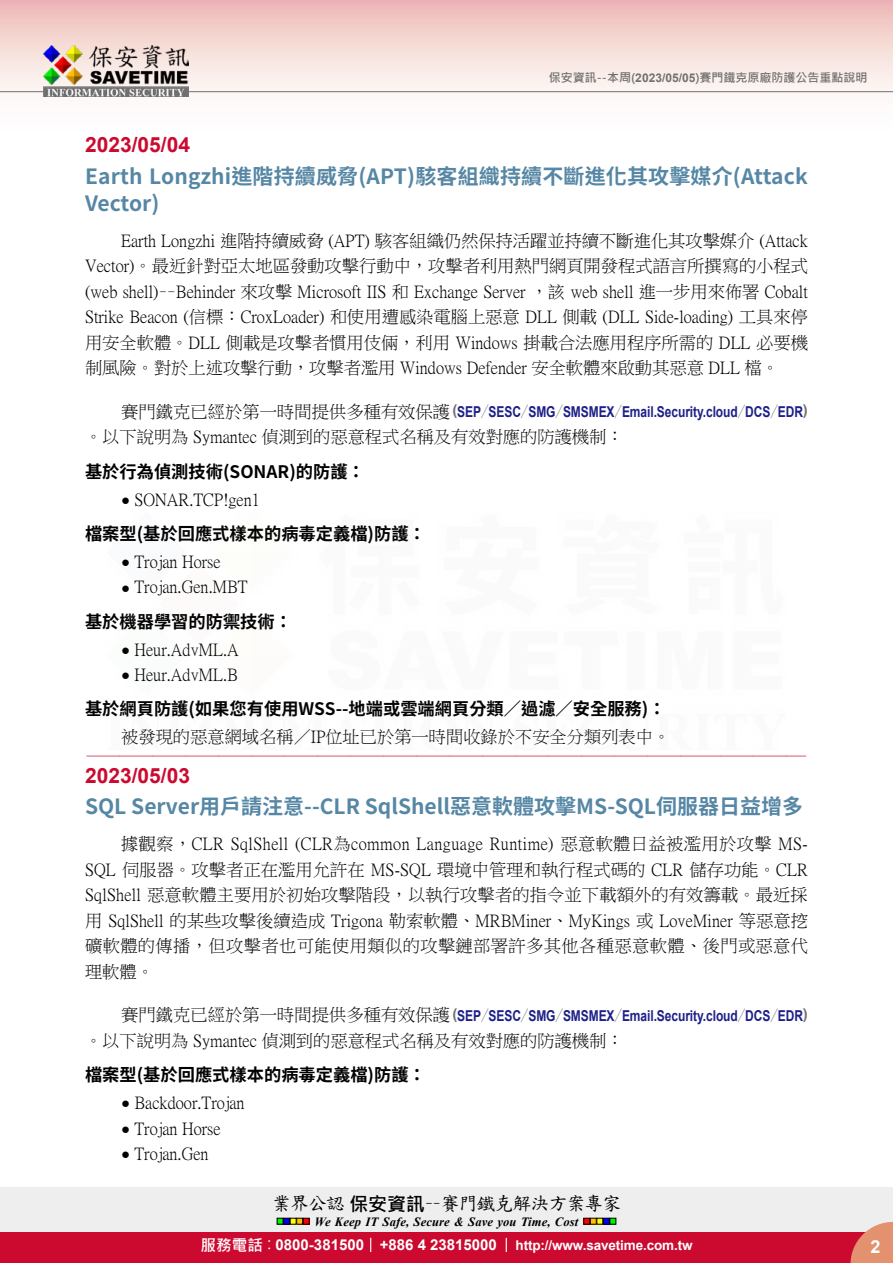
<style>
.page{position:relative;width:893px;height:1263px;background:#fff}
.page>*{position:absolute;margin:0;border:0;box-sizing:border-box;transform-origin:0 0}
.t1{font:700 21px/27px "Source Han Sans TW";color:#5687a5}
.t2{font:700 21px "Arial";color:#cc0a2f}
.t3{font:18.9px "DF Kai Shu SB Estd BF";letter-spacing:-.05em;color:#000}
.t4{font:700 18px "Arial";color:#fff}
.t5{font:17.25px/25.5px "P Ming Li U";color:#000;text-align:justify}
.t6{font:700 17.25px "Source Han Sans TW";color:#000}
.t7{font:16.5px "DF Kai Shu SB Estd BF";color:#cc0a2f}
.t8{font:700 15px "Arial";letter-spacing:-.005em;color:#1d2088;scale:.8 1}
.t9{font:700 13.5px "Arial";letter-spacing:-.01em;color:#fff}
.t10{font:italic 700 12.6px "Times New Roman";letter-spacing:.005em;color:#000}
.t11{font:700 12px "Microsoft Jheng Hei";color:#727171}
.s1{font-family:"Arial"}
.s2{font-family:"P Ming Li U";font-weight:400;font-size:17.25px;color:#000}
.s3{color:#727171}
.s4{font-family:"Source Han Sans TW";font-weight:800;color:#727171}
.s5{font-family:"Arial";font-size:15px}
.s6{font-family:"Microsoft Jheng Hei";font-weight:700}
.s7{font-family:"Microsoft Jheng Hei";font-size:15.6px}
.s8{font-family:"Microsoft Jheng Hei";font-weight:400;font-size:15.6px}
.s9{font-size:15px}
</style>
<div class="page">
<div style="left:0;top:1187px;width:893px;height:49px;background:#eee"></div>
<svg style="left:277px;top:1218px;width:32px;height:6px"></svg>
<svg style="left:584px;top:1218px;width:32px;height:6px"></svg>
<div style="left:0;top:1232px;width:893px;height:31px;background:#cc0a2f"></div>
<svg style="left:850px;top:1222px;width:43px;height:41px"></svg>
<svg style="left:370px;top:1238px;width:1px;height:14px"></svg>
<svg style="left:506px;top:1238px;width:1px;height:14px"></svg>
<div style="left:0;top:0;width:893px;height:141px;background:linear-gradient(to bottom,#efc0bb,#fff)"></div>
<hr style="left:0;top:91px;width:893px;height:1px;background:#727171">
<img style="left:44px;top:46px;width:145px;height:51px">
<p class="t11" style="left:549px;top:70px;width:320px">保安資訊--本周(<span class="s1">2023/05/05</span>)賽門鐵克原廠防護公告重點說明</p>
<p class="t2" style="left:85px;top:130px;width:107px">2023/05/04</p>
<p class="t1" style="left:85px;top:163px;width:724px">Earth Longzhi進階持續威脅(APT)駭客組織持續不斷進化其攻擊媒介(Attack<br>Vector)</p>
<p class="t5" style="left:85px;top:228px;width:724px;text-indent:36px">Earth Longzhi 進階持續威脅 (APT) 駭客組織仍然保持活躍並持續不斷進化其攻擊媒介 (Attack Vector)。最近針對亞太地區發動攻擊行動中，攻擊者利用熱門網頁開發程式語言所撰寫的小程式(web shell)－－Behinder 來攻擊 Microsoft IIS 和 Exchange Server ，該 web shell 進一步用來佈署 Cobalt Strike Beacon (信標：CroxLoader) 和使用遭感染電腦上惡意 DLL 側載 (DLL Side-loading) 工具來停用安全軟體。DLL 側載是攻擊者慣用伎倆，利用 Windows 掛載合法應用程序所需的 DLL 必要機制風險。對於上述攻擊行動，攻擊者濫用 Windows Defender 安全軟體來啟動其惡意 DLL 檔。</p>
<p class="t8" style="left:121px;top:401px;width:860px"><span class="s2">賽門鐵克已經於第一時間提供多種有效保護</span><span class="s3">(</span>SEP<span class="s4">／</span>SESC<span class="s4">／</span>SMG<span class="s4">／</span>SMSMEX<span class="s4">／</span>Email.Security.cloud<span class="s4">／</span>DCS<span class="s4">／</span>EDR<span class="s3">)</span></p>
<p class="t5" style="left:85px;top:424px;width:540px">。以下說明為 Symantec 偵測到的惡意程式名稱及有效對應的防護機制：</p>
<p class="t6" style="left:85px;top:462px;width:281px">基於行為偵測技術(SONAR)的防護：</p>
<p class="t5" style="left:121px;top:487px;width:140px"><span class="s5">●</span> SONAR.TCP!gen1</p>
<p class="t6" style="left:85px;top:524px;width:342px">檔案型(基於回應式樣本的病毒定義檔)防護：</p>
<p class="t5" style="left:121px;top:549px;width:101px"><span class="s5">●</span> Trojan Horse</p>
<p class="t5" style="left:121px;top:574px;width:128px"><span class="s5">●</span> Trojan.Gen.MBT</p>
<p class="t6" style="left:85px;top:612px;width:209px">基於機器學習的防禦技術：</p>
<p class="t5" style="left:121px;top:637px;width:119px"><span class="s5">●</span> Heur.AdvML.A</p>
<p class="t5" style="left:121px;top:662px;width:118px"><span class="s5">●</span> Heur.AdvML.B</p>
<p class="t6" style="left:85px;top:699px;width:582px">基於網頁防護(如果您有使用WSS--地端或雲端網頁分類／過濾／安全服務)：</p>
<p class="t5" style="left:121px;top:724px;width:551px">被發現的惡意網域名稱／IP位址已於第一時間收錄於不安全分類列表中。</p>
<p class="t7" style="left:86px;top:747px;width:723px">-------------------------------------------------------------------------------------------------------------</p>
<p class="t2" style="left:85px;top:760px;width:107px">2023/05/03</p>
<p class="t1" style="left:85px;top:793px;width:720px">SQL Server用戶請注意--CLR SqlShell惡意軟體攻擊MS-SQL伺服器日益增多</p>
<p class="t5" style="left:85px;top:831px;width:725px;text-indent:36px">據觀察，CLR SqlShell (CLR為common Language Runtime) 惡意軟體日益被濫用於攻擊 MS-SQL 伺服器。攻擊者正在濫用允許在 MS-SQL 環境中管理和執行程式碼的 CLR 儲存功能。CLR SqlShell 惡意軟體主要用於初始攻擊階段，以執行攻擊者的指令並下載額外的有效籌載。最近採用 SqlShell 的某些攻擊後續造成 Trigona 勒索軟體、MRBMiner、MyKings 或 LoveMiner 等惡意挖礦軟體的傳播，但攻擊者也可能使用類似的攻擊鏈部署許多其他各種惡意軟體、後門或惡意代理軟體。</p>
<p class="t8" style="left:121px;top:1005px;width:860px"><span class="s2">賽門鐵克已經於第一時間提供多種有效保護</span><span class="s3">(</span>SEP<span class="s4">／</span>SESC<span class="s4">／</span>SMG<span class="s4">／</span>SMSMEX<span class="s4">／</span>Email.Security.cloud<span class="s4">／</span>DCS<span class="s4">／</span>EDR<span class="s3">)</span></p>
<p class="t5" style="left:85px;top:1028px;width:540px">。以下說明為 Symantec 偵測到的惡意程式名稱及有效對應的防護機制：</p>
<p class="t6" style="left:85px;top:1065px;width:342px">檔案型(基於回應式樣本的病毒定義檔)防護：</p>
<p class="t5" style="left:121px;top:1090px;width:125px"><span class="s5">●</span> Backdoor.Trojan</p>
<p class="t5" style="left:121px;top:1116px;width:101px"><span class="s5">●</span> Trojan Horse</p>
<p class="t5" style="left:121px;top:1141px;width:89px"><span class="s5">●</span> Trojan.Gen</p>
<p class="t3" style="left:272px;top:1194px;width:351px">業界公認<span class="s6">保安資訊</span>－－賽門鐵克解決方案專家</p>
<p class="t10" style="left:315px;top:1212px;width:265px">We Keep IT Safe, Secure &amp; Save you Time, Cost</p>
<p class="t9" style="left:200px;top:1235px;width:494px"><span class="s7">服務電話</span><span class="s8">：</span><span class="s9">0800-381500 +886 4 23815000</span> http://www.savetime.com.tw</p>
<p class="t4" style="left:870px;top:1234px;width:12px">2</p>
</div>
